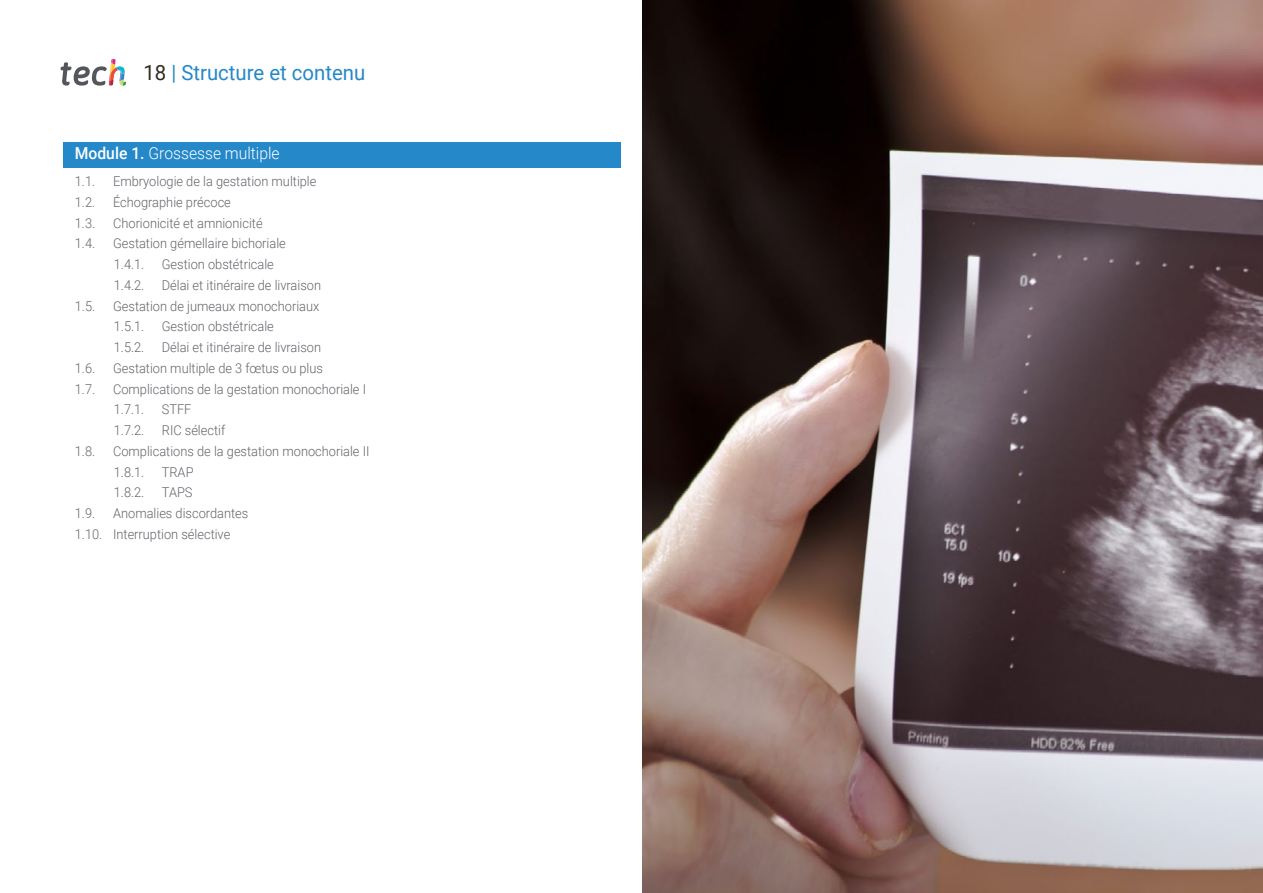
<style>
.page{position:relative;width:1263px;height:893px;background:#fff}
.page>*{position:absolute;margin:0;border:0;box-sizing:border-box;transform-origin:0 0}
.t1{font:21px "Roboto";color:#2488c9}
.t2{font:300 16.5px "Roboto";color:#fff;scale:.95 1}
.t3{font:300 13.5px/20.7px "Roboto";color:#61646a;scale:.95 1}
.s1{color:#312e20}
.s2{font-weight:500}
</style>
<div class="page">
<div style="left:64px;top:142px;width:557px;height:25px;background:#2488c9"></div>
<svg style="left:61px;top:59px;width:65px;height:27px"></svg>
<img style="left:642px;top:0;width:621px;height:893px">
<h1 class="t1" style="left:144px;top:57px;width:223px"><span class="s1">18</span> | Structure et contenu</h1>
<p class="t2" style="left:75px;top:142px;width:217px"><span class="s2">Module 1.</span> Grossesse multiple</p>
<p class="t3" style="left:75px;top:170px;width:23px">1.1.</p>
<p class="t3" style="left:113px;top:170px;width:216px">Embryologie de la gestation multiple</p>
<p class="t3" style="left:75px;top:191px;width:23px">1.2.</p>
<p class="t3" style="left:113px;top:191px;width:125px">Échographie précoce</p>
<p class="t3" style="left:75px;top:212px;width:23px">1.3.</p>
<p class="t3" style="left:113px;top:212px;width:159px">Chorionicité et amnionicité</p>
<p class="t3" style="left:75px;top:233px;width:23px">1.4.</p>
<p class="t3" style="left:113px;top:233px;width:183px">Gestation gémellaire bichoriale<br>1.4.1.</p>
<p class="t3" style="left:162px;top:253px;width:119px">Gestion obstétricale</p>
<p class="t3" style="left:114px;top:274px;width:34px">1.4.2.</p>
<p class="t3" style="left:162px;top:274px;width:169px">Délai et itinéraire de livraison</p>
<p class="t3" style="left:75px;top:295px;width:23px">1.5.</p>
<p class="t3" style="left:113px;top:295px;width:219px">Gestation de jumeaux monochoriaux<br>1.5.1.</p>
<p class="t3" style="left:162px;top:316px;width:119px">Gestion obstétricale</p>
<p class="t3" style="left:114px;top:336px;width:34px">1.5.2.</p>
<p class="t3" style="left:162px;top:336px;width:169px">Délai et itinéraire de livraison</p>
<p class="t3" style="left:75px;top:357px;width:23px">1.6.</p>
<p class="t3" style="left:113px;top:357px;width:222px">Gestation multiple de 3 fœtus ou plus</p>
<p class="t3" style="left:75px;top:378px;width:23px">1.7.</p>
<p class="t3" style="left:113px;top:378px;width:268px">Complications de la gestation monochoriale I<br>1.7.1.</p>
<p class="t3" style="left:162px;top:399px;width:33px">STFF</p>
<p class="t3" style="left:114px;top:419px;width:34px">1.7.2.</p>
<p class="t3" style="left:162px;top:419px;width:68px">RIC sélectif</p>
<p class="t3" style="left:75px;top:440px;width:23px">1.8.</p>
<p class="t3" style="left:113px;top:440px;width:271px">Complications de la gestation monochoriale II<br>1.8.1.</p>
<p class="t3" style="left:162px;top:461px;width:35px">TRAP</p>
<p class="t3" style="left:114px;top:482px;width:34px">1.8.2.</p>
<p class="t3" style="left:162px;top:482px;width:34px">TAPS</p>
<p class="t3" style="left:75px;top:502px;width:184px;text-indent:38px">Anomalies discordantes<br>1.10. Interruption sélective</p>
<p class="t3" style="left:75px;top:502px;width:23px">1.9.</p>
</div>
